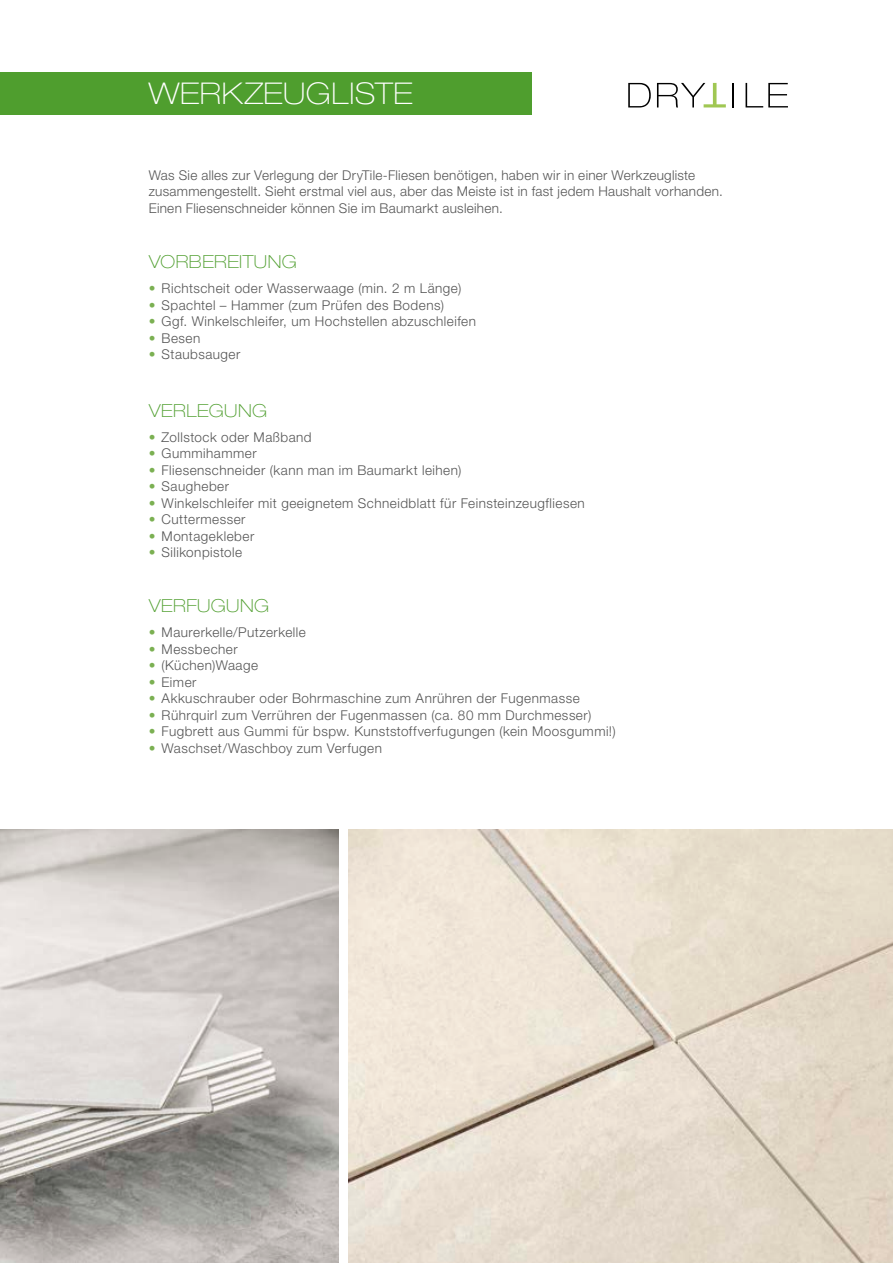
<style>
.page{position:relative;width:893px;height:1263px;background:#fff}
.page>*{position:absolute;margin:0;border:0;box-sizing:border-box;transform-origin:0 0}
.Überschrift{font:100 expanded 30px "Helvetica Neue LT Pro";letter-spacing:.02em;color:#fff}
.Unterüberschrift{font:100 expanded 18px "Helvetica Neue LT Pro";letter-spacing:.02em;color:#4f9e2e}
.Fliestext{font:300 13.5px/16.5px "Helvetica Neue LT Pro";letter-spacing:.035em;color:#555}
.s1{color:#7bb052}
</style>
<div class="page">
<div style="left:0;top:72px;width:531px;height:43px;background:#4f9e2e"></div>
<svg style="left:628px;top:83px;width:23px;height:24px"></svg>
<hr style="left:732px;top:83px;width:2px;height:24px;background:#000">
<svg style="left:746px;top:83px;width:42px;height:24px"></svg>
<svg style="left:657px;top:83px;width:69px;height:24px"></svg>
<img style="left:349px;top:829px;width:544px;height:434px">
<img style="left:0;top:829px;width:338px;height:434px">
<p class="Überschrift" style="left:149px;top:75px;width:266px">WERKZEUGLISTE</p>
<p class="Fliestext" style="left:149px;top:166px;width:575px">Was Sie alles zur Verlegung der DryTile-Fliesen benötigen, haben wir in einer Werkzeugliste zusammengestellt. Sieht erstmal viel aus, aber das Meiste ist in fast jedem Haushalt vorhanden.<br>Einen Fliesenschneider können Sie im Baumarkt ausleihen.</p>
<p class="Unterüberschrift" style="left:149px;top:251px;width:150px">VORBEREITUNG</p>
<p class="Fliestext" style="left:149px;top:280px;width:314px"><span class="s1">•</span> Richtscheit oder Wasserwaage (min. 2 m Länge)</p>
<p class="Fliestext" style="left:149px;top:296px;width:297px"><span class="s1">•</span> Spachtel – Hammer (zum Prüfen des Bodens)</p>
<p class="Fliestext" style="left:149px;top:313px;width:329px"><span class="s1">•</span> Ggf. Winkelschleifer, um Hochstellen abzuschleifen</p>
<p class="Fliestext" style="left:149px;top:329px;width:53px"><span class="s1">•</span> Besen</p>
<p class="Fliestext" style="left:149px;top:346px;width:93px"><span class="s1">•</span> Staubsauger</p>
<p class="Unterüberschrift" style="left:149px;top:399px;width:120px">VERLEGUNG</p>
<p class="Fliestext" style="left:149px;top:428px;width:164px"><span class="s1">•</span> Zollstock oder Maßband</p>
<p class="Fliestext" style="left:149px;top:445px;width:109px"><span class="s1">•</span> Gummihammer</p>
<p class="Fliestext" style="left:149px;top:461px;width:314px"><span class="s1">•</span> Fliesenschneider (kann man im Baumarkt leihen)</p>
<p class="Fliestext" style="left:149px;top:478px;width:82px"><span class="s1">•</span> Saugheber</p>
<p class="Fliestext" style="left:149px;top:494px;width:438px"><span class="s1">•</span> Winkelschleifer mit geeignetem Schneidblatt für Feinsteinzeugfliesen</p>
<p class="Fliestext" style="left:149px;top:511px;width:98px"><span class="s1">•</span> Cuttermesser</p>
<p class="Fliestext" style="left:149px;top:527px;width:107px"><span class="s1">•</span> Montagekleber</p>
<p class="Fliestext" style="left:149px;top:544px;width:95px"><span class="s1">•</span> Silikonpistole</p>
<p class="Unterüberschrift" style="left:149px;top:595px;width:122px">VERFUGUNG</p>
<p class="Fliestext" style="left:149px;top:624px;width:159px"><span class="s1">•</span> Maurerkelle/Putzerkelle</p>
<p class="Fliestext" style="left:149px;top:641px;width:90px"><span class="s1">•</span> Messbecher</p>
<p class="Fliestext" style="left:149px;top:657px;width:111px"><span class="s1">•</span> (Küchen)Waage</p>
<p class="Fliestext" style="left:149px;top:674px;width:49px"><span class="s1">•</span> Eimer</p>
<p class="Fliestext" style="left:149px;top:690px;width:432px"><span class="s1">•</span> Akkuschrauber oder Bohrmaschine zum Anrühren der Fugenmasse</p>
<p class="Fliestext" style="left:149px;top:707px;width:444px"><span class="s1">•</span> Rührquirl zum Verrühren der Fugenmassen (ca. 80 mm Durchmesser)</p>
<p class="Fliestext" style="left:149px;top:723px;width:468px"><span class="s1">•</span> Fugbrett aus Gummi für bspw. Kunststoffverfugungen (kein Moosgummi!)</p>
<p class="Fliestext" style="left:149px;top:740px;width:235px"><span class="s1">•</span> Waschset/Waschboy zum Verfugen</p>
</div>
